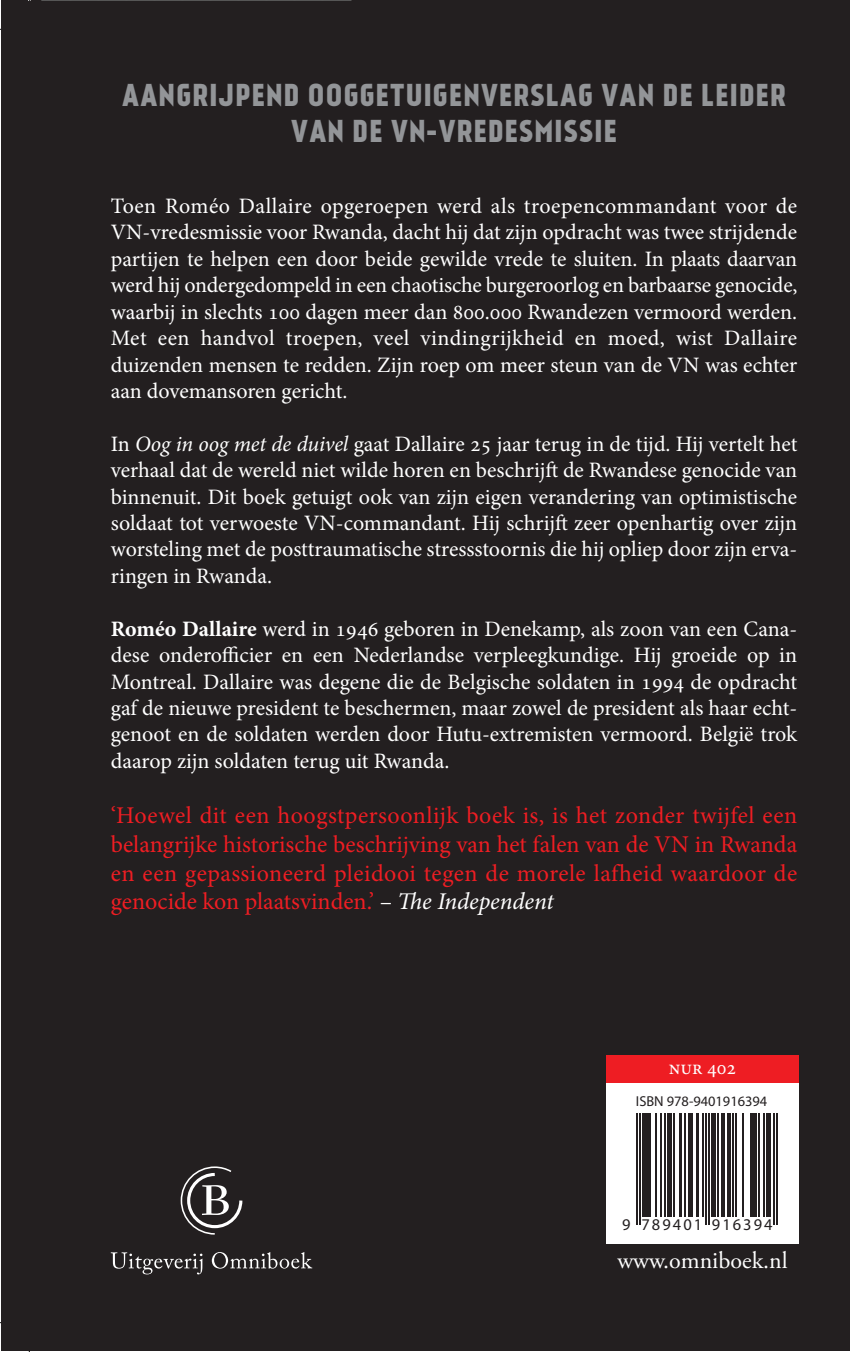
<style>
.page{position:relative;width:850px;height:1352px;background:#fff}
.page>*{position:absolute;margin:0;border:0;box-sizing:border-box;transform-origin:0 0}
.t1{font:30px/36px "Kankin";letter-spacing:.04em;color:#939598;text-align:center}
.t2{font:24px/28.8px "Minion Pro";letter-spacing:.005em;color:#ee1d23;text-align:justify}
.t3{font:24px "Adobe Garamond Pro";color:#fff}
.t4{font:22px/26.4px "Minion Pro";color:#fff;text-align:justify}
.t5{font:20px "Minion Pro";color:#fff}
.t6{font:16.4px "Myriad Pro";letter-spacing:.125em;color:#231f20}
.t7{font:14.4px "Myriad Pro";color:#231f20}
.s1{font-style:italic}
.s2{font-weight:700}
.s3{color:#fff}
.s4{font-style:italic;color:#fff}
</style>
<div class="page">
<div style="left:1px;top:1px;width:849px;height:1349px;background:#231f20"></div>
<div style="left:606px;top:1082px;width:193px;height:161px;background:#fff"></div>
<hr style="left:636px;top:1113px;width:1px;height:111px;background:#231f20">
<hr style="left:639px;top:1113px;width:1px;height:111px;background:#231f20">
<hr style="left:642px;top:1113px;width:4px;height:104px;background:#231f20">
<hr style="left:647px;top:1113px;width:4px;height:104px;background:#231f20">
<hr style="left:655px;top:1113px;width:2px;height:104px;background:#231f20">
<hr style="left:660px;top:1113px;width:1px;height:104px;background:#231f20">
<hr style="left:664px;top:1113px;width:2px;height:104px;background:#231f20">
<div style="left:667px;top:1113px;width:5px;height:104px;background:#231f20"></div>
<hr style="left:673px;top:1113px;width:2px;height:104px;background:#231f20">
<hr style="left:679px;top:1113px;width:3px;height:104px;background:#231f20">
<hr style="left:684px;top:1113px;width:1px;height:104px;background:#231f20">
<div style="left:688px;top:1113px;width:5px;height:104px;background:#231f20"></div>
<hr style="left:696px;top:1113px;width:2px;height:104px;background:#231f20">
<hr style="left:702px;top:1113px;width:1px;height:104px;background:#231f20">
<hr style="left:704px;top:1113px;width:2px;height:111px;background:#231f20">
<hr style="left:707px;top:1113px;width:2px;height:111px;background:#231f20">
<div style="left:710px;top:1113px;width:5px;height:104px;background:#231f20"></div>
<hr style="left:716px;top:1113px;width:2px;height:104px;background:#231f20">
<hr style="left:721px;top:1113px;width:3px;height:104px;background:#231f20">
<hr style="left:727px;top:1113px;width:3px;height:104px;background:#231f20">
<hr style="left:731px;top:1113px;width:2px;height:104px;background:#231f20">
<hr style="left:734px;top:1113px;width:2px;height:104px;background:#231f20">
<hr style="left:742px;top:1113px;width:1px;height:104px;background:#231f20">
<hr style="left:749px;top:1113px;width:2px;height:104px;background:#231f20">
<div style="left:752px;top:1113px;width:5px;height:104px;background:#231f20"></div>
<hr style="left:758px;top:1113px;width:2px;height:104px;background:#231f20">
<hr style="left:763px;top:1113px;width:1px;height:104px;background:#231f20">
<hr style="left:766px;top:1113px;width:4px;height:104px;background:#231f20">
<hr style="left:773px;top:1113px;width:2px;height:111px;background:#231f20">
<hr style="left:776px;top:1113px;width:2px;height:111px;background:#231f20">
<svg style="left:111px;top:1252px;width:201px;height:22px"></svg>
<div style="left:606px;top:1055px;width:193px;height:27px;background:#ee1d23"></div>
<svg style="left:180px;top:1166px;width:63px;height:69px"></svg>
<svg style="left:41px;top:0;width:310px;height:1px"></svg>
<h1 class="t1" style="left:122px;top:77px;width:665px">AANGRIJPEND OOGGETUIGENVERSLAG VAN DE LEIDER<br>VAN DE VN-VREDESMISSIE</h1>
<p class="t4" style="left:111px;top:193px;width:688px">Toen Roméo Dallaire opgeroepen werd als troepencommandant voor de VN-vredesmissie voor Rwanda, dacht hij dat zijn opdracht was twee strijdende partijen te helpen een door beide gewilde vrede te sluiten. In plaats daarvan werd hij ondergedompeld in een chaotische burgeroorlog en barbaarse genocide, waarbij in slechts 100 dagen meer dan 800.000 Rwandezen vermoord werden.<br>Met een handvol troepen, veel vindingrijkheid en moed, wist Dallaire duizenden mensen te redden. Zijn roep om meer steun van de VN was echter aan dovemansoren gericht.</p>
<p class="t4" style="left:111px;top:430px;width:688px">In <span class="s1">Oog in oog met de duivel</span> gaat Dallaire 25 jaar terug in de tijd. Hij vertelt het verhaal dat de wereld niet wilde horen en beschrijft de Rwandese genocide van binnenuit. Dit boek getuigt ook van zijn eigen verandering van optimistische soldaat tot verwoeste VN-commandant. Hij schrijft zeer openhartig over zijn worsteling met de posttraumatische stressstoornis die hij opliep door zijn erva&shy;ringen in Rwanda.</p>
<p class="t4" style="left:111px;top:615px;width:688px"><span class="s2">Roméo Dallaire</span> werd in 1946 geboren in Denekamp, als zoon van een Cana&shy;dese onderofficier en een Nederlandse verpleegkundige. Hij groeide op in Montreal. Dallaire was degene die de Belgische soldaten in 1994 de opdracht gaf de nieuwe president te beschermen, maar zowel de president als haar echt&shy;genoot en de soldaten werden door Hutu-extremisten vermoord. België trok daarop zijn soldaten terug uit Rwanda.</p>
<p class="t2" style="left:111px;top:801px;width:688px">‘Hoewel dit een hoogstpersoonlijk boek is, is het zonder twijfel een belangrijke historische beschrijving van het falen van de VN in Rwanda en een gepassioneerd pleidooi tegen de morele lafheid waardoor de genocide kon plaatsvinden.’ <span class="s3">–</span> <span class="s4">The Independent</span></p>
<p class="t5" style="left:669px;top:1054px;width:69px">NUR 402</p>
<p class="t7" style="left:636px;top:1091px;width:133px">ISBN 978-9401916394</p>
<p class="t6" style="left:622px;top:1214px;width:152px">9 789401 916394</p>
<p class="t3" style="left:617px;top:1245px;width:172px">www.omniboek.nl</p>
</div>
